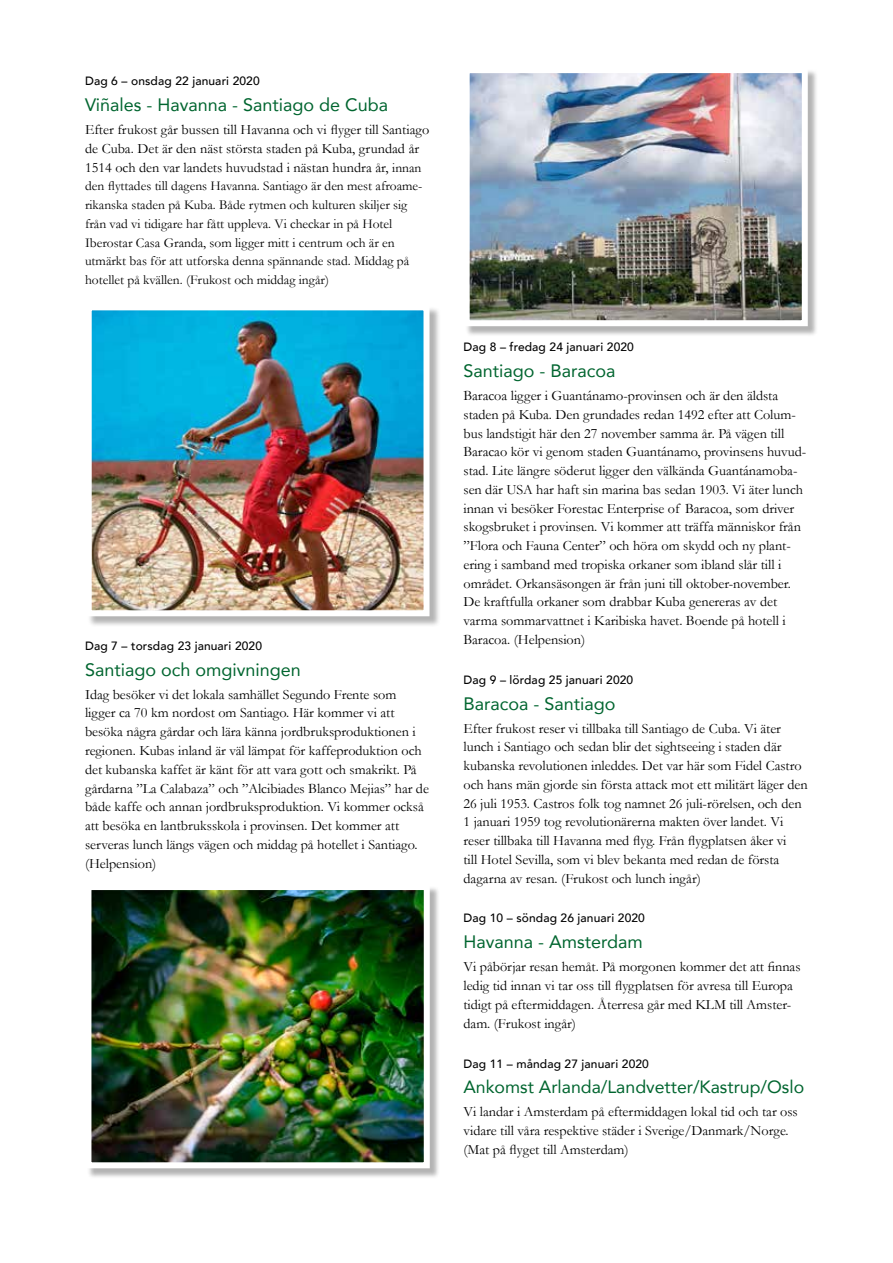
<style>
.page{position:relative;width:893px;height:1263px;background:#fff}
.page>*{position:absolute;margin:0;border:0;box-sizing:border-box;transform-origin:0 0}
.t1{font:18px "Avenir";color:#00652f}
.t2{font:17.7px "Avenir";color:#00652f}
.t3{font:14.25px/18.8px "Garamond";letter-spacing:-.005em;color:#000}
.t4{font:13.5px/18.8px "Garamond";color:#000}
.t5{font:500 12px "Avenir";letter-spacing:.01em;color:#000}
.s1{font-size:13.5px}
</style>
<div class="page">
<div style="left:87px;top:306px;width:354px;height:322px;background:#000;opacity:.3"></div>
<img style="left:93px;top:311px;width:329px;height:298px">
<div style="left:86px;top:304px;width:343px;height:312px;border:6px solid #fff"></div>
<div style="left:466px;top:69px;width:353px;height:268px;background:#000;opacity:.3"></div>
<img style="left:471px;top:74px;width:330px;height:245px">
<div style="left:464px;top:67px;width:344px;height:259px;border:6px solid #fff"></div>
<div style="left:87px;top:886px;width:353px;height:293px;background:#000;opacity:.3"></div>
<img style="left:92px;top:891px;width:331px;height:270px">
<div style="left:85px;top:884px;width:345px;height:284px;border:6px solid #fff"></div>
<p class="t5" style="left:85px;top:71px;width:176px">Dag 6 – onsdag 22 januari 2020</p>
<p class="t1" style="left:85px;top:90px;width:305px">Viñales - Havanna - Santiago de Cuba</p>
<p class="t3" style="left:85px;top:120px;width:346px">Efter frukost går bussen till Havanna och vi flyger till Santiago de Cuba. Det är den näst största staden på Kuba, grundad år<br>1514 och den var landets huvudstad i nästan hundra år, <span class="s1">innan</span></p>
<p class="t4" style="left:85px;top:177px;width:339px">den flyttades till dagens Havanna. Santiago är den mest afroame&shy;rikanska staden på Kuba. Både rytmen och kulturen skiljer sig från vad vi tidigare har fått uppleva. Vi checkar in på Hotel Iberostar Casa Granda, som ligger mitt i centrum och är en utmärkt bas för att utforska denna spännande stad. Middag på hotellet på kvällen. (Frukost och middag ingår)</p>
<p class="t5" style="left:85px;top:635px;width:179px">Dag 7 – torsdag 23 januari 2020</p>
<p class="t1" style="left:85px;top:655px;width:217px">Santiago och omgivningen</p>
<p class="t3" style="left:85px;top:685px;width:345px">Idag besöker vi det lokala samhället Segundo Frente som ligger ca 70 km nordost om Santiago. Här kommer vi att besöka några gårdar och lära känna jordbruksproduktionen i regionen. Kubas inland är väl lämpat för kaffeproduktion och det kubanska kaffet är känt för att vara gott och smakrikt. På gårdarna ”La Calabaza” och ”Alcibiades Blanco Mejias” har de både kaffe och annan jordbruksproduktion. Vi kommer också att besöka en lantbruksskola i provinsen. Det kommer att serveras lunch längs vägen och middag på hotellet i Santiago. (Helpension)</p>
<p class="t5" style="left:463px;top:337px;width:172px">Dag 8 – fredag 24 januari 2020</p>
<p class="t1" style="left:463px;top:356px;width:154px">Santiago - Baracoa</p>
<p class="t3" style="left:463px;top:386px;width:344px">Baracoa ligger i Guantánamo-provinsen och är den äldsta staden på Kuba. Den grundades redan 1492 efter att Colum&shy;bus landstigit här den 27 november samma år. På vägen till Baracao kör vi genom staden Guantánamo, provinsens huvud&shy;stad. Lite längre söderut ligger den välkända Guantánamoba&shy;sen där USA har haft sin marina bas sedan 1903. Vi äter lunch innan vi besöker Forestac Enterprise of Baracoa, som driver skogsbruket i provinsen. Vi kommer att träffa människor från ”Flora och Fauna Center” och höra om skydd och ny plant&shy;ering i samband med tropiska orkaner som ibland slår till i området. Orkansäsongen är från juni till oktober-november.<br>De kraftfulla orkaner som drabbar Kuba genereras av det varma sommarvattnet i Karibiska havet. Boende på hotell i Baracoa. (Helpension)</p>
<p class="t5" style="left:463px;top:669px;width:171px">Dag 9 – lördag 25 januari 2020</p>
<p class="t1" style="left:463px;top:689px;width:154px">Baracoa - Santiago</p>
<p class="t3" style="left:463px;top:718px;width:346px">Efter frukost reser vi tillbaka till Santiago de Cuba. Vi äter lunch i Santiago och sedan blir det sightseeing i staden där kubanska revolutionen inleddes. Det var här som Fidel Castro och hans män gjorde sin första attack mot ett militärt läger den 26 juli 1953. Castros folk tog namnet 26 juli-rörelsen, och den 1 januari 1959 tog revolutionärerna makten över landet. Vi reser tillbaka till Havanna med flyg. Från flygplatsen åker vi<br>till Hotel Sevilla, som vi blev bekanta med redan de första dagarna av resan. (Frukost och lunch ingår)</p>
<p class="t5" style="left:463px;top:908px;width:183px">Dag 10 – söndag 26 januari 2020</p>
<p class="t1" style="left:463px;top:928px;width:181px">Havanna - Amsterdam</p>
<p class="t3" style="left:463px;top:957px;width:339px">Vi påbörjar resan hemåt. På morgonen kommer det att finnas ledig tid innan vi tar oss till flygplatsen för avresa till Europa tidigt på eftermiddagen. Återresa går med KLM till Amster&shy;dam. (Frukost ingår)</p>
<p class="t5" style="left:463px;top:1053px;width:187px">Dag 11 – måndag 27 januari 2020</p>
<p class="t2" style="left:463px;top:1073px;width:342px">Ankomst Arlanda/Landvetter/Kastrup/Oslo</p>
<p class="t3" style="left:463px;top:1102px;width:336px">Vi landar i Amsterdam på eftermiddagen lokal tid och tar oss vidare till våra respektive städer i Sverige/Danmark/Norge. (Mat på flyget till Amsterdam)</p>
</div>
